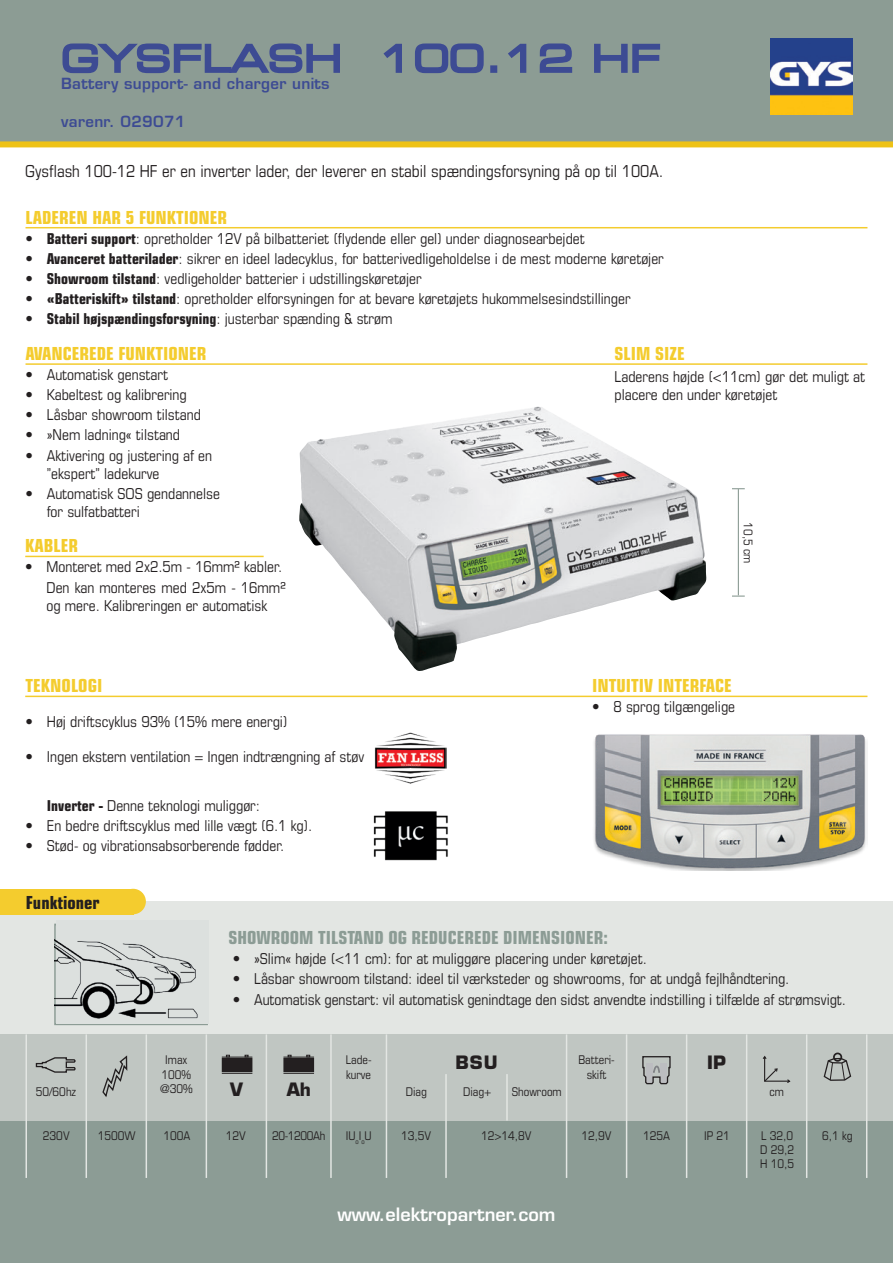
<style>
.page{position:relative;width:893px;height:1263px;background:#fff}
.page>*{position:absolute;margin:0;border:0;box-sizing:border-box;transform-origin:0 0}
.t1{font:700 condensed 18px "Eurostile";color:#f4cc2e}
.t2{font:700 condensed 18px "Eurostile";color:#8c9c95}
.t3{font:600 18px "Eurostile";color:#fff}
.t4{font:700 condensed 18px "Eurostile";color:#231f20}
.t5{font:700 18px "Eurostile";letter-spacing:.03em;color:#231f20}
.t6{font:condensed 16.5px "Eurostile";color:#231f20}
.t7{font:condensed 15px/18px "Eurostile";color:#231f20}
.t8{font:700 condensed 15px "Eurostile";color:#231f20}
.t9{font:600 15px "Eurostile";letter-spacing:.02em;color:#3d4b93}
.t10{font:condensed 12px "Eurostile";color:#231f20}
.t11{font:condensed 12px "Eurostile";letter-spacing:-.03em;color:#231f20}
.s1{font-weight:700}
.s2{font-weight:400}
</style>
<div class="page">
<svg style="left:0;top:0;width:893px;height:147px;background:#929e8b"></svg>
<img style="left:770px;top:38px;width:82px;height:77px">
<div style="left:61px;top:43px;width:622px;height:84px;background:#8c9c94"></div>
<svg style="left:61px;top:42px;width:280px;height:32px"></svg>
<svg style="left:381px;top:42px;width:22px;height:31px"></svg>
<svg style="left:413px;top:42px;width:72px;height:32px"></svg>
<div style="left:490px;top:65px;width:7px;height:8px;border:3px solid #3d4b93"></div>
<svg style="left:506px;top:42px;width:22px;height:31px"></svg>
<svg style="left:538px;top:42px;width:36px;height:31px"></svg>
<svg style="left:592px;top:42px;width:70px;height:31px"></svg>
<div style="left:0;top:1120px;width:893px;height:143px;background:#8c9c95"></div>
<div style="left:0;top:1034px;width:893px;height:86px;background:#c0c6c2"></div>
<div style="left:0;top:901px;width:893px;height:133px;background:#e3e6e3"></div>
<hr style="left:86px;top:1034px;width:1px;height:144px;background:#e3e6e3">
<hr style="left:26px;top:1034px;width:1px;height:144px;background:#e3e6e3">
<hr style="left:146px;top:1034px;width:1px;height:144px;background:#e3e6e3">
<hr style="left:206px;top:1034px;width:1px;height:144px;background:#e3e6e3">
<hr style="left:266px;top:1034px;width:1px;height:144px;background:#e3e6e3">
<hr style="left:330px;top:1034px;width:2px;height:144px;background:#e3e6e3">
<hr style="left:386px;top:1034px;width:1px;height:144px;background:#e3e6e3">
<hr style="left:445px;top:1074px;width:2px;height:104px;background:#e3e6e3">
<hr style="left:506px;top:1074px;width:2px;height:46px;background:#e3e6e3">
<hr style="left:566px;top:1034px;width:1px;height:144px;background:#e3e6e3">
<hr style="left:626px;top:1034px;width:1px;height:144px;background:#e3e6e3">
<hr style="left:686px;top:1034px;width:1px;height:144px;background:#e3e6e3">
<hr style="left:746px;top:1034px;width:1px;height:144px;background:#e3e6e3">
<hr style="left:806px;top:1034px;width:1px;height:144px;background:#e3e6e3">
<hr style="left:866px;top:1034px;width:1px;height:144px;background:#e3e6e3">
<div style="left:222px;top:1058px;width:30px;height:13px;background:#231f20"></div>
<div style="left:222px;top:1058px;width:30px;height:14px;border:1px solid #231f20"></div>
<hr style="left:222px;top:1073px;width:30px;height:1px;background:#231f20">
<hr style="left:222px;top:1057px;width:30px;height:1px;background:#231f20">
<div style="left:284px;top:1058px;width:30px;height:13px;background:#231f20"></div>
<div style="left:283px;top:1058px;width:31px;height:14px;border:1px solid #231f20"></div>
<hr style="left:283px;top:1073px;width:31px;height:1px;background:#231f20">
<hr style="left:283px;top:1057px;width:31px;height:1px;background:#231f20">
<hr style="left:764px;top:1080px;width:25px;height:2px;background:#231f20">
<svg style="left:762px;top:1055px;width:16px;height:27px"></svg>
<svg style="left:642px;top:1056px;width:29px;height:29px"></svg>
<svg style="left:823px;top:1057px;width:29px;height:24px"></svg>
<div style="left:833px;top:1052px;width:9px;height:10px;border:2px solid #231f20;border-radius:50%"></div>
<svg style="left:35px;top:1057px;width:41px;height:16px"></svg>
<svg style="left:102px;top:1055px;width:26px;height:42px"></svg>
<div style="left:0;top:889px;width:133px;height:25px;background:#f4cc2e"></div>
<div style="left:120px;top:889px;width:26px;height:25px;background:#f4cc2e;border-radius:50%"></div>
<hr style="left:26px;top:227px;width:841px;height:1px;background:#f4cc2e">
<hr style="left:26px;top:363px;width:841px;height:2px;background:#f4cc2e">
<hr style="left:25px;top:556px;width:239px;height:1px;background:#f4cc2e">
<hr style="left:25px;top:696px;width:842px;height:1px;background:#f4cc2e">
<img style="left:299px;top:406px;width:408px;height:265px">
<img style="left:594px;top:734px;width:274px;height:137px">
<div style="left:56px;top:920px;width:153px;height:104px;background:#dce0de"></div>
<img style="left:55px;top:924px;width:143px;height:100px">
<hr style="left:738px;top:489px;width:1px;height:106px;background:#8c9c95">
<svg style="left:732px;top:595px;width:13px;height:2px"></svg>
<svg style="left:732px;top:488px;width:13px;height:1px"></svg>
<img style="left:375px;top:732px;width:71px;height:52px">
<img style="left:373px;top:811px;width:75px;height:50px">
<p class="t9" style="left:61px;top:74px;width:270px">Battery support- and charger units</p>
<p class="t9" style="left:61px;top:112px;width:126px">varenr. 029071</p>
<p class="t6" style="left:25px;top:161px;width:640px">Gysflash 100-12 HF er en inverter lader, der leverer en stabil spændingsforsyning på op til 100A.</p>
<p class="t1" style="left:26px;top:206px;width:203px">LADEREN HAR 5 FUNKTIONER</p>
<p class="t7" style="left:26px;top:229px;width:561px"><span class="s1">• Batteri support</span>: opretholder 12V på bilbatteriet (flydende eller gel) under diagnosearbejdet</p>
<p class="t7" style="left:26px;top:249px;width:640px"><span class="s1">• Avanceret batterilader</span>: sikrer en ideel ladecyklus, for batterivedligeholdelse i de mest moderne køretøjer</p>
<p class="t7" style="left:26px;top:269px;width:398px"><span class="s1">• Showroom tilstand</span>: vedligeholder batterier i udstillingskøretøjer</p>
<p class="t7" style="left:26px;top:290px;width:606px"><span class="s1">• «Batteriskift» tilstand</span>: opretholder elforsyningen for at bevare køretøjets hukommelsesindstillinger</p>
<p class="t8" style="left:26px;top:310px;width:368px">• Stabil højspændingsforsyning<span class="s2">: justerbar spænding &amp; strøm</span></p>
<p class="t1" style="left:26px;top:343px;width:183px">AVANCEREDE FUNKTIONER</p>
<p class="t7" style="left:26px;top:365px;width:144px">• Automatisk genstart</p>
<p class="t7" style="left:26px;top:386px;width:163px">• Kabeltest og kalibrering</p>
<p class="t7" style="left:26px;top:406px;width:177px">• Låsbar showroom tilstand</p>
<p class="t7" style="left:26px;top:426px;width:156px">• »Nem ladning« tilstand</p>
<p class="t7" style="left:47px;top:446px;width:167px;text-indent:-21px">• Aktivering og justering af en ”ekspert” ladekurve</p>
<p class="t7" style="left:47px;top:484px;width:175px;text-indent:-21px">• Automatisk SOS gendannelse for sulfatbatteri</p>
<p class="t1" style="left:25px;top:535px;width:55px">KABLER</p>
<p class="t7" style="left:25px;top:558px;width:258px">• Monteret med 2x2.5m - 16mm² kabler.</p>
<p class="t7" style="left:47px;top:578px;width:241px">Den kan monteres med 2x5m - 16mm² og mere. Kalibreringen er automatisk</p>
<p class="t1" style="left:614px;top:343px;width:72px">SLIM SIZE</p>
<p class="t7" style="left:614px;top:368px;width:252px">Laderens højde (&lt;11cm) gør det muligt at placere den under køretøjet</p>
<p class="t10" style="left:755px;top:522px;width:43px;rotate:90deg">10,5 cm</p>
<p class="t1" style="left:26px;top:675px;width:78px">TEKNOLOGI</p>
<p class="t7" style="left:26px;top:713px;width:263px">• Høj driftscyklus 93% (15% mere energi)</p>
<p class="t7" style="left:26px;top:748px;width:340px">• Ingen ekstern ventilation = Ingen indtrængning af støv</p>
<p class="t7" style="left:47px;top:796px;width:215px"><span class="s1">Inverter -</span> Denne teknologi muliggør:</p>
<p class="t7" style="left:26px;top:816px;width:288px">• En bedre driftscyklus med lille vægt (6.1 kg).</p>
<p class="t7" style="left:26px;top:837px;width:260px">• Stød- og vibrationsabsorberende fødder.</p>
<p class="t4" style="left:26px;top:891px;width:75px">Funktioner</p>
<p class="t1" style="left:592px;top:675px;width:141px">INTUITIV INTERFACE</p>
<p class="t7" style="left:592px;top:698px;width:144px">• 8 sprog tilgængelige</p>
<p class="t2" style="left:229px;top:927px;width:381px">SHOWROOM TILSTAND OG REDUCEREDE DIMENSIONER:</p>
<p class="t7" style="left:233px;top:950px;width:416px">• »Slim« højde (&lt;11 cm): for at muliggøre placering under køretøjet.</p>
<p class="t7" style="left:233px;top:970px;width:558px">• Låsbar showroom tilstand: ideel til værksteder og showrooms, for at undgå fejlhåndtering.</p>
<p class="t7" style="left:233px;top:990px;width:615px">• Automatisk genstart: vil automatisk genindtage den sidst anvendte indstilling i tilfælde af strømsvigt.</p>
<p class="t5" style="left:455px;top:1051px;width:44px">BSU</p>
<p class="t5" style="left:707px;top:1051px;width:20px">IP</p>
<p class="t10" style="left:165px;top:1053px;width:24px">Imax</p>
<p class="t10" style="left:162px;top:1067px;width:31px">100%</p>
<p class="t10" style="left:160px;top:1081px;width:34px">@30%</p>
<p class="t10" style="left:346px;top:1053px;width:27px">Lade-</p>
<p class="t10" style="left:346px;top:1067px;width:26px">kurve</p>
<p class="t10" style="left:578px;top:1053px;width:38px">Batteri-</p>
<p class="t10" style="left:587px;top:1067px;width:21px">skift</p>
<p class="t10" style="left:36px;top:1084px;width:42px">50/60hz</p>
<p class="t5" style="left:230px;top:1078px;width:14px">V</p>
<p class="t10" style="left:43px;top:1128px;width:28px">230V</p>
<p class="t10" style="left:98px;top:1128px;width:39px">1500W</p>
<p class="t10" style="left:163px;top:1128px;width:28px">100A</p>
<p class="t10" style="left:226px;top:1128px;width:22px">12V</p>
<p class="t11" style="left:272px;top:1128px;width:55px">20-1200Ah</p>
<p class="t10" style="left:346px;top:1128px;width:28px">IU<sub>o</sub>I<sub>o</sub>U</p>
<p class="t10" style="left:401px;top:1128px;width:32px">13,5V</p>
<p class="t10" style="left:481px;top:1128px;width:52px">12&gt;14,8V</p>
<p class="t10" style="left:581px;top:1128px;width:32px">12,9V</p>
<p class="t10" style="left:643px;top:1128px;width:28px">125A</p>
<p class="t10" style="left:704px;top:1128px;width:27px">IP 21</p>
<p class="t10" style="left:761px;top:1128px;width:34px">L 32,0</p>
<p class="t10" style="left:760px;top:1142px;width:36px">D 29,2</p>
<p class="t10" style="left:760px;top:1157px;width:36px">H 10,5</p>
<p class="t5" style="left:287px;top:1078px;width:26px">Ah</p>
<p class="t10" style="left:406px;top:1084px;width:23px">Diag</p>
<p class="t10" style="left:463px;top:1084px;width:30px">Diag+</p>
<p class="t10" style="left:512px;top:1084px;width:51px">Showroom</p>
<p class="t10" style="left:769px;top:1084px;width:16px">cm</p>
<p class="t3" style="left:337px;top:1203px;width:220px">www.elektropartner.com</p>
<p class="t10" style="left:822px;top:1128px;width:32px">6,1 kg</p>
</div>
